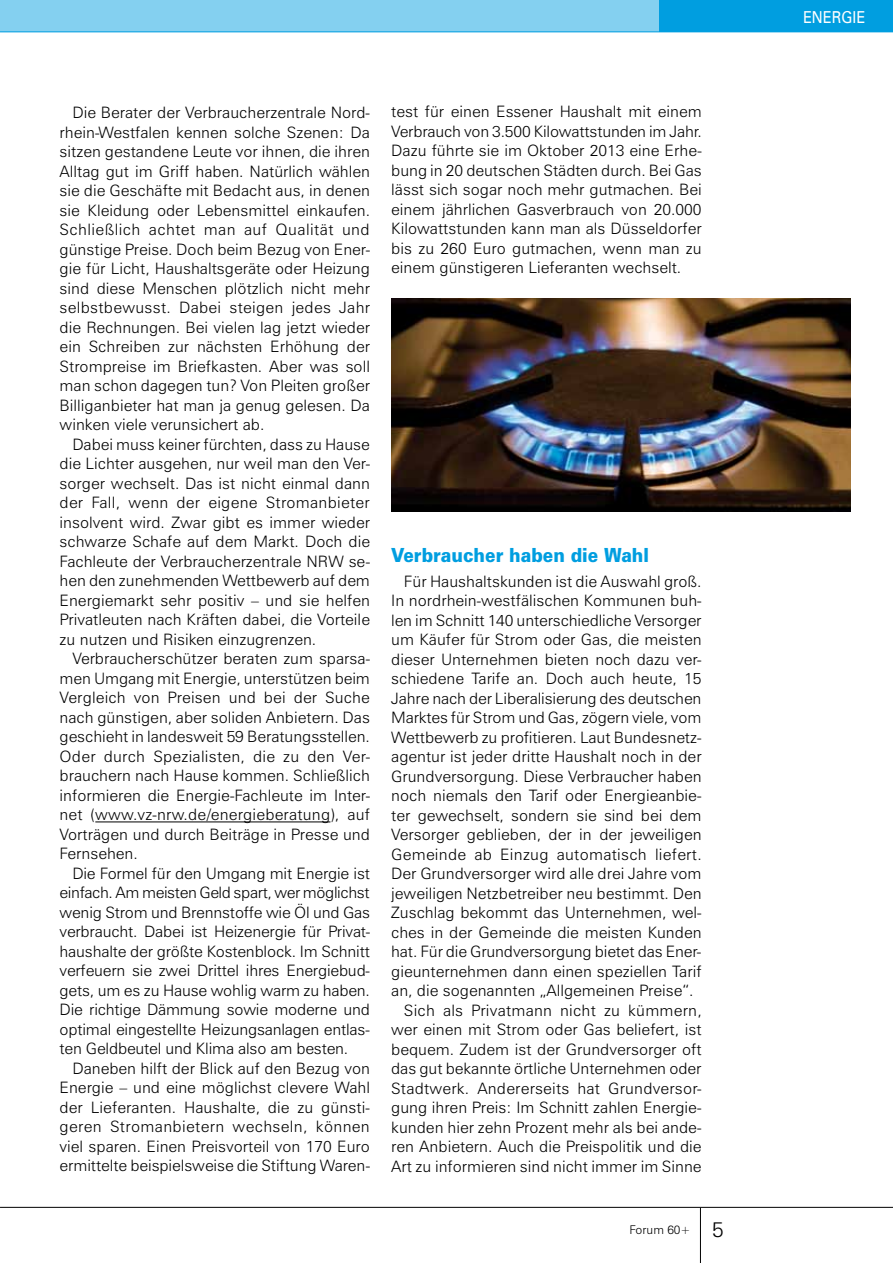
<style>
.page{position:relative;width:893px;height:1263px;background:#fff}
.page>*{position:absolute;margin:0;border:0;box-sizing:border-box;transform-origin:0 0}
.t1{font:900 19.5px "Zurich BT";color:#009ee0;scale:.9 1}
.t2{font:16.5px "Zurich BT";color:#fff;scale:.9 1}
.t3{font:300 15.75px/19.5px "Zurich BT";color:#000;text-align:justify}
.t4{font:300 12px "Zurich BT";color:#000}
.s1{font-size:21px}
</style>
<div class="page">
<hr style="left:0;top:1207px;width:893px;height:1px;background:#000">
<hr style="left:700px;top:1208px;width:1px;height:55px;background:#000">
<div style="left:0;top:0;width:702px;height:32px;background:#84d0f0"></div>
<div style="left:659px;top:0;width:234px;height:32px;background:#009ee0"></div>
<hr style="left:0;top:32px;width:893px;height:1px;background:#009ee0">
<hr style="left:95px;top:821px;width:235px;height:1px;background:#000">
<img style="left:391px;top:299px;width:459px;height:212px">
<p class="t3" style="left:60px;top:103px;width:312px;text-indent:13px">Die Berater der Verbraucherzentrale Nord&shy;rhein-Westfalen kennen solche Szenen: Da sitzen gestandene Leute vor ihnen, die ihren Alltag gut im Griff haben. Natürlich wählen sie die Geschäfte mit Bedacht aus, in denen sie Kleidung oder Lebensmittel einkaufen.<br>Schließlich achtet man auf Qualität und günstige Preise. Doch beim Bezug von Ener&shy;gie für Licht, Haushaltsgeräte oder Heizung sind diese Menschen plötzlich nicht mehr selbstbewusst. Dabei steigen jedes Jahr die Rechnungen. Bei vielen lag jetzt wieder ein Schreiben zur nächsten Erhöhung der Strompreise im Briefkasten. Aber was soll man schon dagegen tun? Von Pleiten großer Billiganbieter hat man ja genug gelesen. Da winken viele verunsichert ab.</p>
<p class="t3" style="left:60px;top:434px;width:312px;text-indent:13px">Dabei muss keiner fürchten, dass zu Hause die Lichter ausgehen, nur weil man den Ver&shy;sorger wechselt. Das ist nicht einmal dann der Fall, wenn der eigene Stromanbieter insolvent wird. Zwar gibt es immer wieder schwarze Schafe auf dem Markt. Doch die Fachleute der Verbraucherzentrale NRW se&shy;hen den zunehmenden Wettbewerb auf dem Energiemarkt sehr positiv – und sie helfen Privatleuten nach Kräften dabei, die Vorteile zu nutzen und Risiken einzugrenzen.</p>
<p class="t3" style="left:60px;top:649px;width:312px;text-indent:13px">Verbraucherschützer beraten zum sparsa&shy;men Umgang mit Energie, unterstützen beim Vergleich von Preisen und bei der Suche nach günstigen, aber soliden Anbietern. Das geschieht in landesweit 59 Beratungsstellen.<br>Oder durch Spezialisten, die zu den Ver&shy;brauchern nach Hause kommen. Schließlich informieren die Energie-Fachleute im Inter&shy;net (www.vz-nrw.de/energieberatung), auf Vorträgen und durch Beiträge in Presse und Fernsehen.</p>
<p class="t3" style="left:60px;top:863px;width:312px;text-indent:13px">Die Formel für den Umgang mit Energie ist einfach. Am meisten Geld spart, wer möglichst wenig Strom und Brennstoffe wie Öl und Gas verbraucht. Dabei ist Heizenergie für Privat&shy;haushalte der größte Kostenblock. Im Schnitt verfeuern sie zwei Drittel ihres Energiebud&shy;gets, um es zu Hause wohlig warm zu haben.<br>Die richtige Dämmung sowie moderne und optimal eingestellte Heizungsanlagen entlas&shy;ten Geldbeutel und Klima also am besten.</p>
<p class="t3" style="left:60px;top:1058px;width:312px;text-indent:13px">Daneben hilft der Blick auf den Bezug von Energie – und eine möglichst clevere Wahl der Lieferanten. Haushalte, die zu günsti&shy;geren Stromanbietern wechseln, können viel sparen. Einen Preisvorteil von 170 Euro ermittelte beispielsweise die Stiftung Waren-</p>
<p class="t3" style="left:391px;top:102px;width:312px">test für einen Essener Haushalt mit einem Verbrauch von 3.500 Kilowattstunden im Jahr.<br>Dazu führte sie im Oktober 2013 eine Erhe&shy;bung in 20 deutschen Städten durch. Bei Gas lässt sich sogar noch mehr gutmachen. Bei einem jährlichen Gasverbrauch von 20.000<br>Kilowattstunden kann man als Düsseldorfer bis zu 260 Euro gutmachen, wenn man zu einem günstigeren Lieferanten wechselt.</p>
<p class="t1" style="left:391px;top:543px;width:288px">Verbraucher haben die Wahl</p>
<p class="t3" style="left:404px;top:571px;width:299px">Für Haushaltskunden ist die Auswahl groß.</p>
<p class="t3" style="left:391px;top:591px;width:312px">In nordrhein-westfälischen Kommunen buh-</p>
<p class="t3" style="left:391px;top:610px;width:312px">len im Schnitt 140 unterschiedliche Versorger</p>
<p class="t3" style="left:391px;top:630px;width:312px">um Käufer für Strom oder Gas, die meisten</p>
<p class="t3" style="left:391px;top:649px;width:312px">dieser Unternehmen bieten noch dazu ver-</p>
<p class="t3" style="left:391px;top:669px;width:312px">schiedene Tarife an. Doch auch heute, 15</p>
<p class="t3" style="left:391px;top:688px;width:312px">Jahre nach der Liberalisierung des deutschen</p>
<p class="t3" style="left:391px;top:708px;width:312px">Marktes für Strom und Gas, zögern viele, vom</p>
<p class="t3" style="left:391px;top:727px;width:312px">Wettbewerb zu profitieren. Laut Bundesnetz-</p>
<p class="t3" style="left:391px;top:747px;width:312px">agentur ist jeder dritte Haushalt noch in der</p>
<p class="t3" style="left:391px;top:766px;width:312px">Grundversorgung. Diese Verbraucher haben</p>
<p class="t3" style="left:391px;top:786px;width:312px">noch niemals den Tarif oder Energieanbie-</p>
<p class="t3" style="left:391px;top:805px;width:312px">ter gewechselt, sondern sie sind bei dem</p>
<p class="t3" style="left:391px;top:825px;width:312px">Versorger geblieben, der in der jeweiligen</p>
<p class="t3" style="left:391px;top:844px;width:312px">Gemeinde ab Einzug automatisch liefert.</p>
<p class="t3" style="left:391px;top:864px;width:312px">Der Grundversorger wird alle drei Jahre vom</p>
<p class="t3" style="left:391px;top:883px;width:312px">jeweiligen Netzbetreiber neu bestimmt. Den</p>
<p class="t3" style="left:391px;top:903px;width:312px">Zuschlag bekommt das Unternehmen, wel-</p>
<p class="t3" style="left:391px;top:922px;width:312px">ches in der Gemeinde die meisten Kunden</p>
<p class="t3" style="left:391px;top:942px;width:312px">hat. Für die Grundversorgung bietet das Ener-</p>
<p class="t3" style="left:391px;top:961px;width:312px">gieunternehmen dann einen speziellen Tarif</p>
<p class="t3" style="left:391px;top:981px;width:304px">an, die sogenannten „Allgemeinen Preise“.</p>
<p class="t3" style="left:404px;top:1000px;width:299px">Sich als Privatmann nicht zu kümmern,</p>
<p class="t3" style="left:391px;top:1020px;width:312px">wer einen mit Strom oder Gas beliefert, ist</p>
<p class="t3" style="left:391px;top:1039px;width:312px">bequem. Zudem ist der Grundversorger oft</p>
<p class="t3" style="left:391px;top:1059px;width:312px">das gut bekannte örtliche Unternehmen oder</p>
<p class="t3" style="left:391px;top:1078px;width:312px">Stadtwerk. Andererseits hat Grundversor-</p>
<p class="t3" style="left:391px;top:1098px;width:312px">gung ihren Preis: Im Schnitt zahlen Energie-</p>
<p class="t3" style="left:391px;top:1117px;width:312px">kunden hier zehn Prozent mehr als bei ande-</p>
<p class="t3" style="left:391px;top:1137px;width:312px">ren Anbietern. Auch die Preispolitik und die</p>
<p class="t3" style="left:391px;top:1156px;width:312px">Art zu informieren sind nicht immer im Sinne</p>
<p class="t4" style="left:630px;top:1222px;width:96px">Forum 60+ <span class="s1">5</span></p>
<p class="t2" style="left:803px;top:7px;width:68px">ENERGIE</p>
</div>
